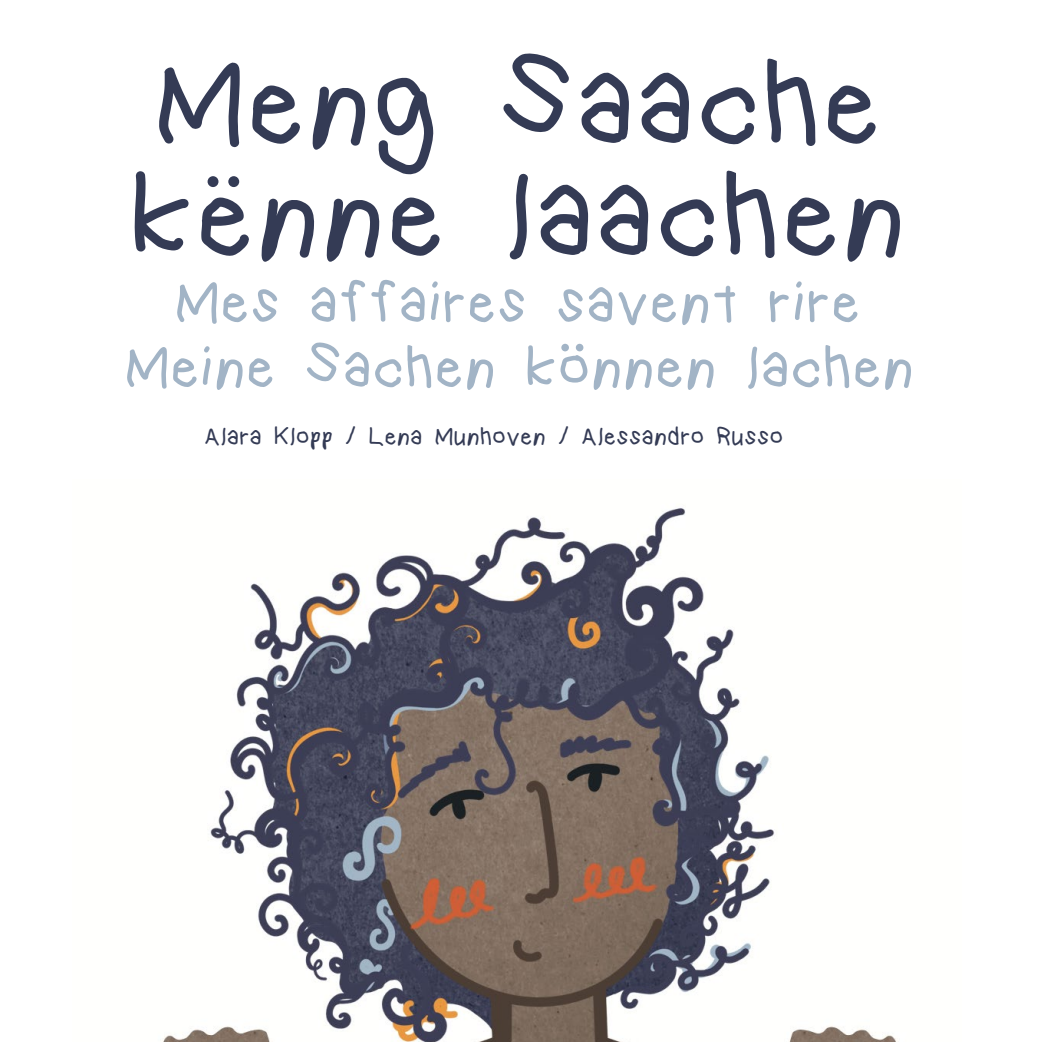
<style>
.page{position:relative;width:1042px;height:1042px;background:#fff}
.page>*{position:absolute;margin:0;border:0;box-sizing:border-box;transform-origin:0 0}
.t1{font:127.75px/112px "kindergarten";color:#343b55}
.t2{font:63px/64.8px "kindergarten";color:#a2b4c6;text-align:center}
.t3{font:26.25px "kindergarten";color:#343b55}
</style>
<div class="page">
<div style="left:561px;top:344px;width:8px;height:7px;background:#a2b4c6;border-radius:50%"></div>
<div style="left:576px;top:344px;width:7px;height:7px;background:#a2b4c6;border-radius:50%"></div>
<img style="left:163px;top:508px;width:734px;height:534px">
<div style="left:208px;top:176px;width:10px;height:11px;background:#343b55;border-radius:50%"></div>
<div style="left:228px;top:176px;width:11px;height:11px;background:#343b55;border-radius:50%"></div>
<h1 class="t1" style="left:128px;top:56px;width:779px">Meng Saache kenne laachen</h1>
<p class="t2" style="left:124px;top:274px;width:791px">Mes affaires savent rire<br>Meine Sachen konnen lachen</p>
<p class="t3" style="left:204px;top:426px;width:580px">Alara Klopp / Lena Munhoven / Alessandro Russo</p>
</div>
